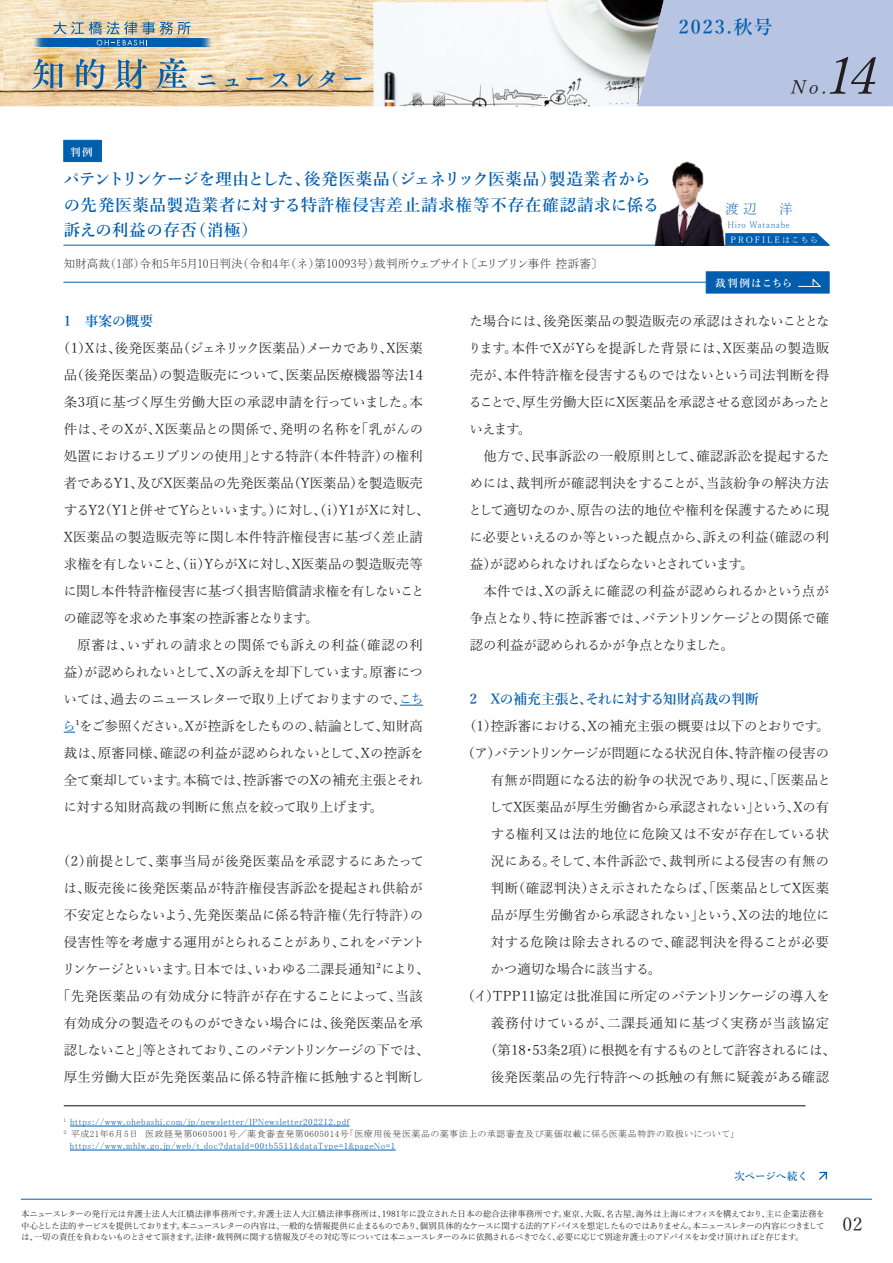
<style>
.page{position:relative;width:893px;height:1263px;background:#fff}
.page>*{position:absolute;margin:0;border:0;box-sizing:border-box;transform-origin:0 0}
.t1{font:italic 51.6px "Yu Mincho";color:#231f20}
.t2{font:600 19.2px "Yu Mincho";letter-spacing:.105em;color:#015dad}
.t3{font:italic 18.3px "Yu Mincho";color:#231f20}
.t4{font:18px "Yu Mincho";color:#231f20}
.t5{font:600 16.5px/25.5px "Yu Mincho";letter-spacing:.03em;color:#015dad}
.t6{font:600 13.8px "Yu Mincho";letter-spacing:-.02em;color:#015dad}
.t7{font:300 13.8px "Yu Mincho";color:#015dad}
.t8{font:13.5px/27px "Yu Mincho";letter-spacing:-.005em;color:#231f20;text-align:justify}
.t9{font:13.5px "Yu Mincho";letter-spacing:-.055em;color:#231f20}
.t10{font:13.5px "Yu Mincho";letter-spacing:-.025em;color:#231f20}
.t11{font:13.5px "Yu Mincho";letter-spacing:-.035em;color:#231f20}
.t12{font:13.5px "Yu Mincho";letter-spacing:.02em;color:#231f20}
.t13{font:13.5px "Yu Mincho";letter-spacing:.03em;color:#231f20}
.t14{font:13.5px "Yu Mincho";letter-spacing:.05em;color:#231f20}
.t15{font:13.5px "Yu Mincho";letter-spacing:.015em;color:#231f20}
.t16{font:300 11.7px "Yu Mincho";letter-spacing:-.005em;color:#231f20}
.t17{font:600 10.65px "Yu Mincho";letter-spacing:.055em;color:#fff}
.t18{font:600 10.65px "Yu Mincho";letter-spacing:.12em;color:#fff}
.t19{font:600 10.5px "Yu Mincho";letter-spacing:-.015em;color:#015dad}
.t20{font:9px "MS P Mincho";letter-spacing:.06em;color:#015dad}
.t21{font:9px "MS P Mincho";letter-spacing:.06em;color:#3e3e3f}
.t22{font:8.55px/11.7px "Yu Mincho";letter-spacing:-.06em;color:#231f20;text-align:justify}
.t23{font:300 8.55px "Yu Mincho";letter-spacing:.08em;color:#015dad}
.t24{font:8.55px "Yu Mincho";letter-spacing:.215em;color:#fff}
.s1{color:#015dad}
</style>
<div class="page">
<img style="left:0;top:0;width:638px;height:106px">
<div style="left:638px;top:0;width:255px;height:106px;background:#b7c4e2"></div>
<svg style="left:32px;top:59px;width:31px;height:30px"></svg>
<svg style="left:76px;top:59px;width:29px;height:30px"></svg>
<svg style="left:114px;top:59px;width:33px;height:30px"></svg>
<svg style="left:156px;top:58px;width:31px;height:31px"></svg>
<svg style="left:198px;top:75px;width:18px;height:10px"></svg>
<svg style="left:225px;top:79px;width:14px;height:7px"></svg>
<svg style="left:246px;top:73px;width:42px;height:14px"></svg>
<svg style="left:297px;top:70px;width:38px;height:18px"></svg>
<svg style="left:344px;top:77px;width:18px;height:3px"></svg>
<div style="left:38px;top:38px;width:170px;height:9px;background:#7ca0b5"></div>
<div style="left:38px;top:38px;width:169px;height:9px;background:#6795b4"></div>
<div style="left:39px;top:38px;width:167px;height:9px;background:#4b83b1"></div>
<div style="left:40px;top:38px;width:165px;height:9px;background:#3477af"></div>
<div style="left:41px;top:38px;width:163px;height:9px;background:#236ead"></div>
<div style="left:42px;top:38px;width:161px;height:9px;background:#1667ad"></div>
<div style="left:43px;top:38px;width:159px;height:9px;background:#0d62ad"></div>
<div style="left:44px;top:38px;width:157px;height:9px;background:#015dad"></div>
<svg style="left:98px;top:45px;width:49px;height:1px"></svg>
<svg style="left:53px;top:21px;width:137px;height:24px"></svg>
<hr style="left:21px;top:1199px;width:851px;height:1px;background:#015dad">
<svg style="left:400px;top:705px;width:23px;height:1px"></svg>
<svg style="left:735px;top:233px;width:95px;height:13px"></svg>
<hr style="left:64px;top:245px;width:765px;height:1px;background:#015dad">
<hr style="left:64px;top:282px;width:642px;height:1px;background:#015dad">
<div style="left:706px;top:271px;width:123px;height:22px;background:#015dad;border:1px solid #015dad"></div>
<svg style="left:798px;top:278px;width:23px;height:9px"></svg>
<div style="left:63px;top:140px;width:39px;height:22px;background:#015dad;border:1px solid #015dad"></div>
<svg style="left:819px;top:1171px;width:9px;height:9px"></svg>
<img style="left:640px;top:161px;width:95px;height:84px">
<hr style="left:70px;top:1126px;width:280px;height:1px;background:#015dad">
<hr style="left:70px;top:1150px;width:326px;height:1px;background:#015dad">
<hr style="left:64px;top:1105px;width:741px;height:1px;background:#231f20">
<p class="t18" style="left:70px;top:146px;width:24px">判例</p>
<p class="t5" style="left:64px;top:167px;width:597px">パテントリンケージを理由とした、後発医薬品（ジェネリック医薬品）製造業者からの先発医薬品製造業者に対する特許権侵害差止請求権等不存在確認請求に係る訴えの利益の存否（消極）</p>
<p class="t16" style="left:64px;top:253px;width:541px">知財高裁（1部）令和5年5月10日判決（令和4年（ネ）第10093号）裁判所ウェブサイト〔エリブリン事件 控訴審〕</p>
<h2 class="t2" style="left:679px;top:16px;width:96px">2023.秋号</h2>
<h1 class="t1" style="left:822px;top:29px;width:74px">14</h1>
<h3 class="t3" style="left:790px;top:70px;width:45px">No.</h3>
<p class="t7" style="left:725px;top:197px;width:69px">渡辺　洋</p>
<p class="t24" style="left:731px;top:232px;width:89px">PROFILEはこちら</p>
<p class="t23" style="left:727px;top:217px;width:64px">Hiro Watanabe</p>
<p class="t17" style="left:715px;top:277px;width:79px">裁判例はこちら</p>
<p class="t6" style="left:64px;top:313px;width:91px">1　事案の概要</p>
<p class="t8" style="left:64px;top:333px;width:368px;text-align:left;text-indent:-7px">（1）Xは、後発医薬品（ジェネリック医薬品）メーカであり、X医薬品（後発医薬品）の製造販売について、医薬品医療機器等法14条3項に基づく厚生労働大臣の承認申請を行っていました。本件は、そのXが、X医薬品との関係で、発明の名称を「乳がんの処置におけるエリブリンの使用」とする特許（本件特許）の権利者であるY1、及びX医薬品の先発医薬品（Y医薬品）を製造販売するY2（Y1と併せてYらといいます。）に対し、（ⅰ）Y1がXに対し、X医薬品の製造販売等に関し本件特許権侵害に基づく差止請求権を有しないこと、（ⅱ）YらがXに対し、X医薬品の製造販売等に関し本件特許権侵害に基づく損害賠償請求権を有しないことの確認等を求めた事案の控訴審となります。</p>
<p class="t8" style="left:62px;top:630px;width:363px;text-indent:15px">原審は、いずれの請求との関係でも訴えの利益（確認の利益）が認められないとして、Xの訴えを却下しています。原審については、過去のニュースレターで取り上げておりますので、<span class="s1">こちら</span>¹をご参照ください。Xが控訴をしたものの、結論として、知財高裁は、原審同様、確認の利益が認められないとして、Xの控訴を全て棄却しています。本稿では、控訴審でのXの補充主張とそれに対する知財高裁の判断に焦点を絞って取り上げます。</p>
<p class="t8" style="left:57px;top:846px;width:374px;text-align:center">（2）前提として、薬事当局が後発医薬品を承認するにあたっては、販売後に後発医薬品が特許権侵害訴訟を提起され供給が不安定とならないよう、先発医薬品に係る特許権（先行特許）の侵害性等を考慮する運用がとられることがあり、これをパテントリンケージといいます。日本では、いわゆる二課長通知²により、「先発医薬品の有効成分に特許が存在することによって、当該有効成分の製造そのものができない場合には、後発医薬品を承認しないこと」等とされており、このパテントリンケージの下では、厚生労働大臣が先発医薬品に係る特許権に抵触すると判断し</p>
<p class="t8" style="left:468px;top:306px;width:364px;text-align:left">た場合には、後発医薬品の製造販売の承認はされないこととなります。本件でXがYらを提訴した背景には、X医薬品の製造販売が、本件特許権を侵害するものではないという司法判断を得ることで、厚生労働大臣にX医薬品を承認させる意図があったといえます。</p>
<p class="t8" style="left:469px;top:441px;width:362px;text-indent:15px">他方で、民事訴訟の一般原則として、確認訴訟を提起するためには、裁判所が確認判決をすることが、当該紛争の解決方法として適切なのか、原告の法的地位や権利を保護するために現に必要といえるのか等といった観点から、訴えの利益（確認の利益）が認められなければならないとされています。</p>
<p class="t8" style="left:470px;top:576px;width:361px;text-indent:14px">本件では、Xの訴えに確認の利益が認められるかという点が争点となり、特に控訴審では、パテントリンケージとの関係で確認の利益が認められるかが争点となりました。</p>
<p class="t6" style="left:470px;top:691px;width:291px">2　Xの補充主張と、それに対する知財高裁の判断</p>
<p class="t8" style="left:463px;top:711px;width:368px">（1）控訴審における、Xの補充主張の概要は以下のとおりです。</p>
<p class="t10" style="left:462px;top:740px;width:369px">（ア）パテントリンケージが問題になる状況自体、特許権の侵害の</p>
<p class="t8" style="left:491px;top:765px;width:341px">有無が問題になる法的紛争の状況であり、現に、「医薬品と</p>
<p class="t8" style="left:489px;top:792px;width:341px">してX医薬品が厚生労働省から承認されない」という、Xの有</p>
<p class="t13" style="left:491px;top:821px;width:340px">する権利又は法的地位に危険又は不安が存在している状</p>
<p class="t12" style="left:491px;top:848px;width:340px">況にある。そして、本件訴訟で、裁判所による侵害の有無の</p>
<p class="t11" style="left:491px;top:875px;width:340px">判断（確認判決）さえ示されたならば、「医薬品としてX医薬</p>
<p class="t8" style="left:491px;top:900px;width:340px">品が厚生労働省から承認されない」という、Xの法的地位に</p>
<p class="t8" style="left:491px;top:927px;width:340px">対する危険は除去されるので、確認判決を得ることが必要</p>
<p class="t8" style="left:491px;top:954px;width:172px">かつ適切な場合に該当する。</p>
<p class="t8" style="left:462px;top:981px;width:370px">（イ）TPP11協定は批准国に所定のパテントリンケージの導入を</p>
<p class="t14" style="left:491px;top:1010px;width:340px">義務付けているが、二課長通知に基づく実務が当該協定</p>
<p class="t9" style="left:484px;top:1037px;width:353px">（第18・53条2項）に根拠を有するものとして許容されるには、</p>
<p class="t15" style="left:491px;top:1064px;width:340px">後発医薬品の先行特許への抵触の有無に疑義がある確認</p>
<p class="t20" style="left:63px;top:1117px;width:287px"><sup>1　</sup>https://www.ohebashi.com/jp/newsletter/IPNewsletter202212.pdf</p>
<p class="t21" style="left:63px;top:1129px;width:673px"><sup>２　</sup>平成21年6月5日　医政経発第0605001号／薬食審査発第0605014号「医療用後発医薬品の薬事法上の承認審査及び薬価収載に係る医薬品特許の取扱いについて」</p>
<p class="t20" style="left:70px;top:1141px;width:327px">https://www.mhlw.go.jp/web/t_doc?dataId=00tb5511&amp;dataType=1&amp;pageNo=1</p>
<p class="t19" style="left:734px;top:1170px;width:75px">次ページへ続く</p>
<p class="t22" style="left:21px;top:1207px;width:805px">本ニュースレターの発行元は弁護士法人大江橋法律事務所です。弁護士法人大江橋法律事務所は、1981年に設立された日本の総合法律事務所です。東京、大阪、名古屋、海外は上海にオフィスを構えており、主に企業法務を中心とした法的サービスを提供しております。本ニュースレターの内容は、一般的な情報提供に止まるものであり、個別具体的なケースに関する法的アドバイスを想定したものではありません。本ニュースレターの内容につきましては、一切の責任を負わないものとさせて頂きます。法律・裁判例に関する情報及びその対応等については本ニュースレターのみに依拠されるべきでなく、必要に応じて別途弁護士のアドバイスをお受け頂ければと存じます。</p>
<h3 class="t4" style="left:842px;top:1207px;width:22px">02</h3>
</div>
